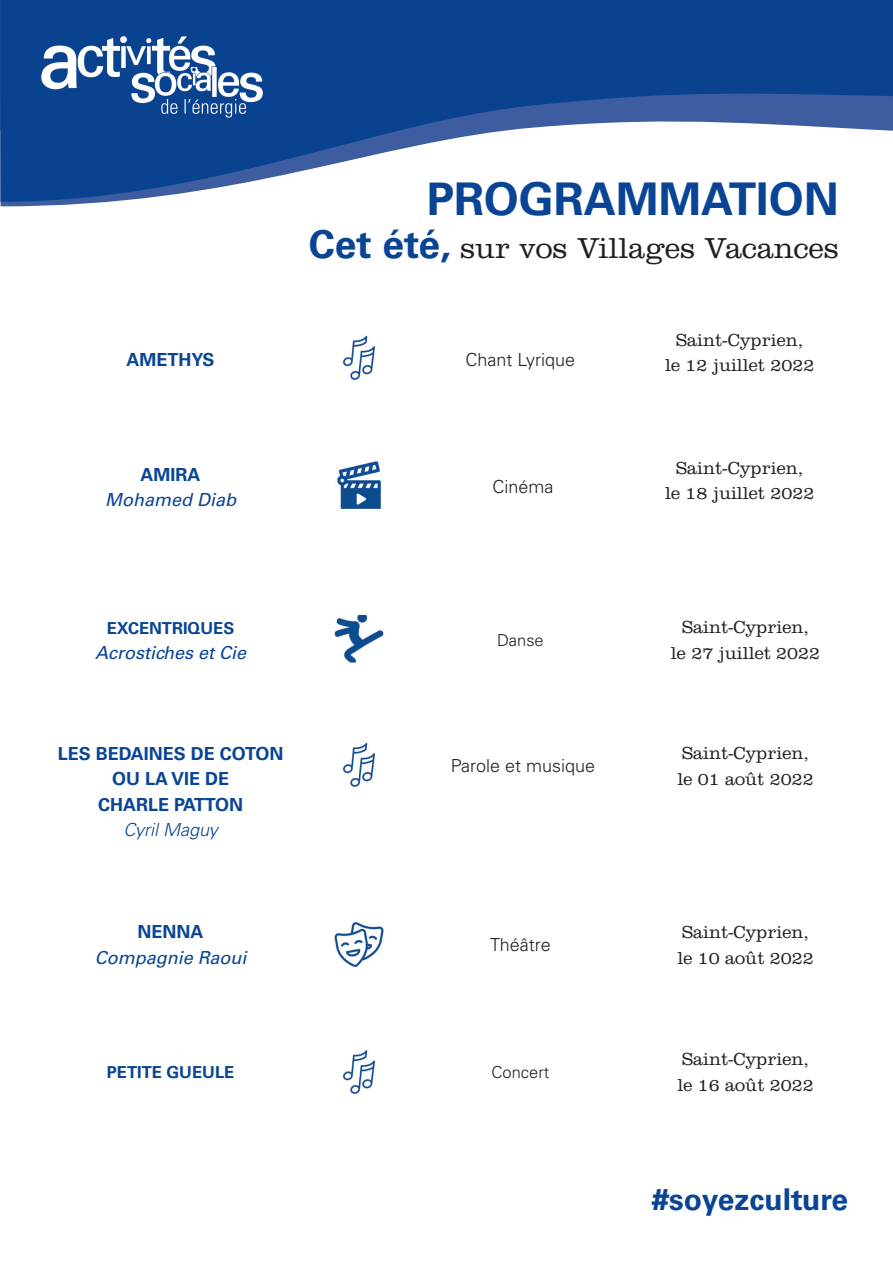
<style>
.page{position:relative;width:893px;height:1263px;background:#fff}
.page>*{position:absolute;margin:0;border:0;box-sizing:border-box;transform-origin:0 0}
.t1{font:700 45px "Univers LT Std";color:#094594}
.t2{font:300 30px "Clarendon LT Std";color:#231f20}
.t3{font:700 30px "Univers LT Std";color:#094594}
.t4{font:300 18px/25.5px "Clarendon LT Std";color:#231f20;text-align:center}
.t5{font:700 18px/25.5px "Univers LT Std";color:#094594;text-align:center}
.t6{font:italic 18px "Univers LT Std";color:#094594}
.t7{font:300 18px "Univers LT Std";color:#231f20}
.t8{font:italic 300 18px "Univers LT Std";color:#094594}
.t9{font:700 16.5px "Univers LT Std";color:#094594}
.t10{font:300 16.5px "Univers LT Std";color:#231f20}
.s1{font-family:"Univers LT Std";font-weight:700;font-size:39px;color:#094594}
</style>
<div class="page">
<img style="left:343px;top:335px;width:33px;height:45px">
<img style="left:337px;top:461px;width:44px;height:48px">
<img style="left:342px;top:1050px;width:34px;height:44px">
<img style="left:334px;top:922px;width:50px;height:45px">
<img style="left:343px;top:742px;width:33px;height:45px">
<img style="left:334px;top:615px;width:50px;height:48px">
<svg style="left:0;top:0;width:893px;height:202px;fill:#094390"></svg>
<img style="left:24px;top:27px;width:257px;height:105px">
<p class="t5" style="left:127px;top:347px;width:89px">AMETHYS</p>
<p class="t5" style="left:141px;top:462px;width:61px">AMIRA</p>
<p class="t6" style="left:105px;top:492px;width:132px">Mohamed Diab</p>
<h1 class="t1" style="left:427px;top:173px;width:413px">PROGRAMMATION</h1>
<h2 class="t2" style="left:309px;top:230px;width:531px"><span class="s1">Cet été,</span> sur vos Villages Vacances</h2>
<p class="t7" style="left:466px;top:349px;width:111px">Chant Lyrique</p>
<p class="t7" style="left:492px;top:477px;width:62px">Cinéma</p>
<p class="t4" style="left:665px;top:327px;width:151px">Saint-Cyprien,<br>le 12 juillet 2022</p>
<p class="t4" style="left:665px;top:455px;width:151px">Saint-Cyprien,<br>le 18 juillet 2022</p>
<p class="t9" style="left:107px;top:618px;width:129px">EXCENTRIQUES</p>
<p class="t6" style="left:95px;top:645px;width:153px">Acrostiches et Cie</p>
<p class="t5" style="left:58px;top:741px;width:227px">LES BEDAINES DE COTON<br>OU LA VIE DE<br>CHARLE PATTON</p>
<p class="t8" style="left:124px;top:819px;width:96px">Cyril Maguy</p>
<p class="t5" style="left:138px;top:919px;width:67px">NENNA</p>
<p class="t6" style="left:95px;top:950px;width:153px">Compagnie Raoui</p>
<p class="t10" style="left:497px;top:631px;width:48px">Danse</p>
<p class="t7" style="left:451px;top:756px;width:146px">Parole et musique</p>
<p class="t7" style="left:490px;top:934px;width:62px">Théâtre</p>
<p class="t4" style="left:671px;top:615px;width:151px">Saint-Cyprien,<br>le 27 juillet 2022</p>
<p class="t4" style="left:677px;top:740px;width:138px;text-align:left">Saint-Cyprien, le 01 août 2022</p>
<p class="t4" style="left:677px;top:919px;width:138px;text-align:left">Saint-Cyprien, le 10 août 2022</p>
<p class="t9" style="left:107px;top:1063px;width:129px">PETITE GUEULE</p>
<p class="t10" style="left:491px;top:1063px;width:59px">Concert</p>
<p class="t4" style="left:677px;top:1046px;width:138px;text-align:left">Saint-Cyprien, le 16 août 2022</p>
<h2 class="t3" style="left:652px;top:1182px;width:197px">#soyezculture</h2>
</div>
